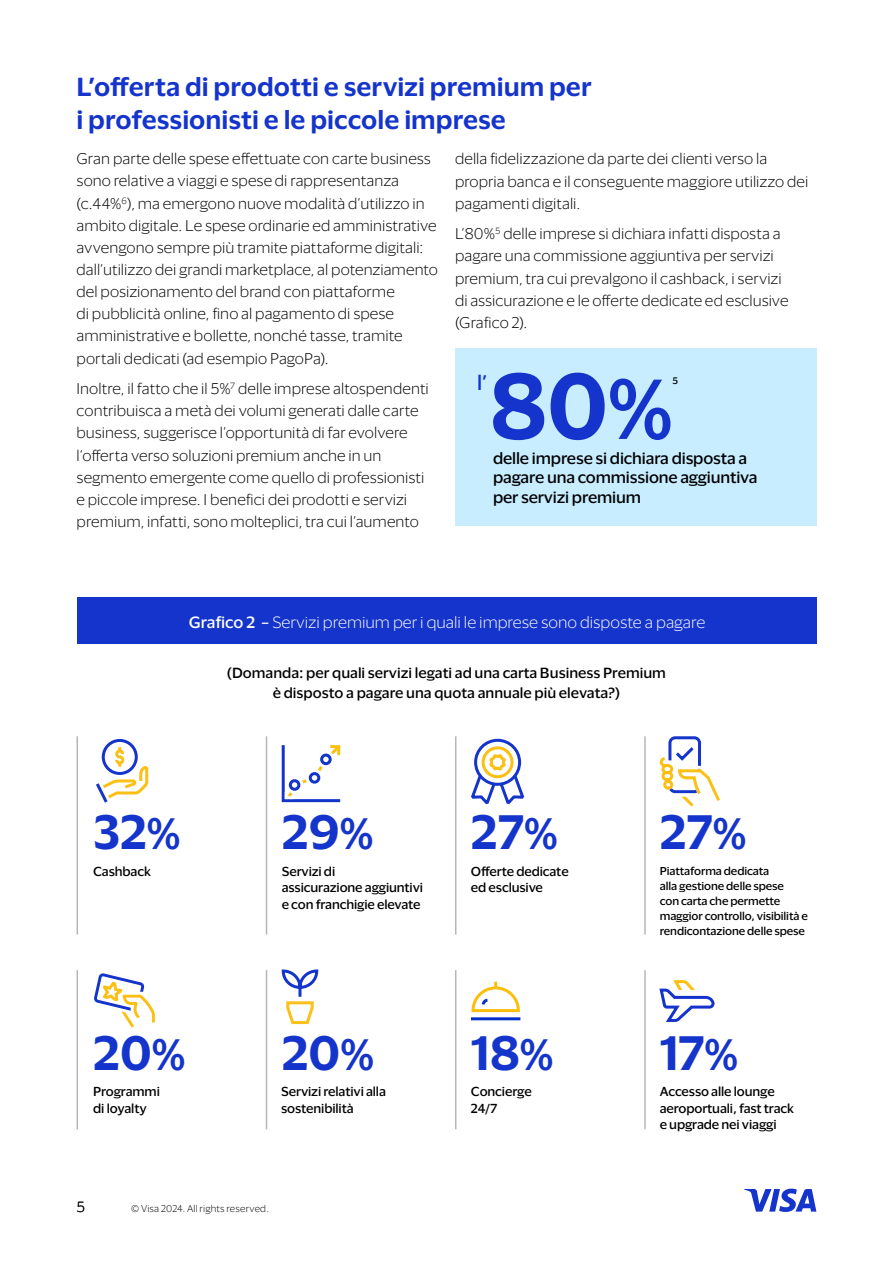
<style>
.page{position:relative;width:893px;height:1263px;background:#fff}
.page>*{position:absolute;margin:0;border:0;box-sizing:border-box;transform-origin:0 0}
.t1{font:600 85.65px "Visa Dialect";color:#1434cb}
.t2{font:600 44.4px "Visa Dialect";letter-spacing:-.005em;color:#1434cb}
.t3{font:600 24px/33px "Visa Dialect";color:#1434cb}
.t4{font:500 19.35px "Visa Dialect";color:#1434cb}
.t5{font:500 15px/19.5px "Visa Dialect";letter-spacing:-.01em;color:#000}
.t6{font:300 15px "Visa Dialect";color:#fff}
.t7{font:300 14.25px/22.2px "Visa Dialect";letter-spacing:.005em;color:#000}
.t8{font:500 13.5px/19.5px "Visa Dialect";color:#000;text-align:center}
.t9{font:300 13.5px "Visa Dialect";color:#000}
.t10{font:500 12px/16.5px "Visa Dialect";letter-spacing:-.01em;color:#000}
.t11{font:500 10.5px/15px "Visa Dialect";letter-spacing:-.01em;color:#000}
.t12{font:300 9px "Visa Dialect";letter-spacing:.025em;color:#000}
.t13{font:500 8.7px "Visa Dialect";color:#000}
.s1{font-size:78px}
.s2{font-weight:500}
.s3{font-size:40.5px}
</style>
<div class="page">
<svg style="left:744px;top:1188px;width:72px;height:24px"></svg>
<div style="left:455px;top:349px;width:361px;height:177px;background:#c7edff"></div>
<div style="left:77px;top:598px;width:739px;height:46px;background:#1434cb"></div>
<hr style="left:455px;top:970px;width:1px;height:159px;background:#b8b7b7">
<hr style="left:77px;top:736px;width:1px;height:198px;background:#b8b7b7">
<hr style="left:77px;top:970px;width:1px;height:159px;background:#b8b7b7">
<div style="left:102px;top:739px;width:36px;height:36px;border:3px solid #1434cb;border-radius:50%"></div>
<svg style="left:96px;top:744px;width:53px;height:59px"></svg>
<hr style="left:455px;top:736px;width:1px;height:198px;background:#b8b7b7">
<div style="left:482px;top:746px;width:32px;height:32px;border:3px solid #fcc015;border-radius:50%"></div>
<div style="left:474px;top:739px;width:47px;height:47px;border:3px solid #1434cb;border-radius:50%"></div>
<svg style="left:471px;top:752px;width:54px;height:53px"></svg>
<hr style="left:644px;top:736px;width:2px;height:198px;background:#b8b7b7">
<div style="left:668px;top:736px;width:33px;height:57px;background:#fff;border:3px solid #1434cb;border-radius:5px"></div>
<svg style="left:659px;top:744px;width:61px;height:63px"></svg>
<hr style="left:673px;top:794px;width:18px;height:3px;background:#fff">
<svg style="left:94px;top:973px;width:61px;height:55px"></svg>
<hr style="left:266px;top:736px;width:1px;height:198px;background:#b8b7b7">
<svg style="left:281px;top:745px;width:60px;height:58px"></svg>
<hr style="left:266px;top:970px;width:1px;height:159px;background:#b8b7b7">
<svg style="left:281px;top:969px;width:38px;height:56px"></svg>
<hr style="left:471px;top:1017px;width:49px;height:3px;background:#0530c9">
<svg style="left:471px;top:982px;width:49px;height:31px"></svg>
<hr style="left:644px;top:970px;width:2px;height:159px;background:#b8b7b7">
<svg style="left:659px;top:980px;width:56px;height:42px"></svg>
<div style="left:677px;top:990px;width:24px;height:5px;background:#fff"></div>
<h3 class="t3" style="left:77px;top:68px;width:517px">L’offerta di prodotti e servizi premium per i professionisti e le piccole imprese</h3>
<p class="t7" style="left:77px;top:147px;width:363px">Gran parte delle spese effettuate con carte business sono relative a viaggi e spese di rappresentanza (c.44%<sup>6</sup>), ma emergono nuove modalità d’utilizzo in ambito digitale. Le spese ordinarie ed amministrative avvengono sempre più tramite piattaforme digitali: dall’utilizzo dei grandi marketplace, al potenziamento del posizionamento del brand con piattaforme<br>di pubblicità online, fino al pagamento di spese amministrative e bollette, nonché tasse, tramite portali dedicati (ad esempio PagoPa).</p>
<p class="t7" style="left:77px;top:377px;width:354px">Inoltre, il fatto che il 5%<sup>7</sup> delle imprese altospendenti contribuisca a metà dei volumi generati dalle carte business, suggerisce l’opportunità di far evolvere l’offerta verso soluzioni premium anche in un segmento emergente come quello di professionisti e piccole imprese. I benefici dei prodotti e servizi premium, infatti, sono molteplici, tra cui l’aumento</p>
<p class="t7" style="left:455px;top:147px;width:355px">della fidelizzazione da parte dei clienti verso la propria banca e il conseguente maggiore utilizzo dei pagamenti digitali.</p>
<p class="t7" style="left:455px;top:222px;width:335px">L’80%<sup>5</sup> delle imprese si dichiara infatti disposta a pagare una commissione aggiuntiva per servizi premium, tra cui prevalgono il cashback, i servizi di assicurazione e le offerte dedicate ed esclusive (Grafico 2).</p>
<h1 class="t1" style="left:489px;top:339px;width:185px">80<span class="s1">%</span></h1>
<h3 class="t4" style="left:477px;top:368px;width:12px">l’</h3>
<p class="t13" style="left:673px;top:374px;width:7px">5</p>
<p class="t5" style="left:493px;top:447px;width:266px">delle imprese si dichiara disposta a pagare una commissione aggiuntiva per servizi premium</p>
<p class="t6" style="left:189px;top:611px;width:518px"><span class="s2">Grafico 2 –</span> Servizi premium per i quali le imprese sono disposte a pagare</p>
<p class="t8" style="left:227px;top:662px;width:441px">(Domanda: per quali servizi legati ad una carta Business Premium è disposto a pagare una quota annuale più elevata?)</p>
<h2 class="t2" style="left:93px;top:797px;width:89px">32<span class="s3">%</span></h2>
<p class="t10" style="left:93px;top:862px;width:59px">Cashback</p>
<h2 class="t2" style="left:282px;top:797px;width:93px">29<span class="s3">%</span></h2>
<p class="t10" style="left:282px;top:862px;width:143px">Servizi di<br>assicurazione aggiuntivi e con franchigie elevate</p>
<h2 class="t2" style="left:471px;top:797px;width:88px">27<span class="s3">%</span></h2>
<p class="t10" style="left:471px;top:862px;width:99px">Offerte dedicate ed esclusive</p>
<h2 class="t2" style="left:660px;top:797px;width:88px">27<span class="s3">%</span></h2>
<p class="t11" style="left:660px;top:862px;width:150px">Piattaforma dedicata<br>alla gestione delle spese<br>con carta che permette maggior controllo, visibilità e rendicontazione delle spese</p>
<h2 class="t2" style="left:93px;top:1018px;width:94px">20<span class="s3">%</span></h2>
<p class="t10" style="left:93px;top:1083px;width:68px">Programmi di loyalty</p>
<h2 class="t2" style="left:282px;top:1018px;width:94px">20<span class="s3">%</span></h2>
<p class="t10" style="left:281px;top:1083px;width:106px">Servizi relativi alla sostenibilità</p>
<p class="t9" style="left:77px;top:1197px;width:10px">5</p>
<p class="t12" style="left:131px;top:1202px;width:139px">© Visa 2024. All rights reserved.</p>
<h2 class="t2" style="left:471px;top:1018px;width:84px">18<span class="s3">%</span></h2>
<p class="t10" style="left:471px;top:1083px;width:62px">Concierge<br>24/7</p>
<h2 class="t2" style="left:660px;top:1018px;width:80px">17<span class="s3">%</span></h2>
<p class="t10" style="left:660px;top:1083px;width:136px">Accesso alle lounge aeroportuali, fast track e upgrade nei viaggi</p>
</div>
